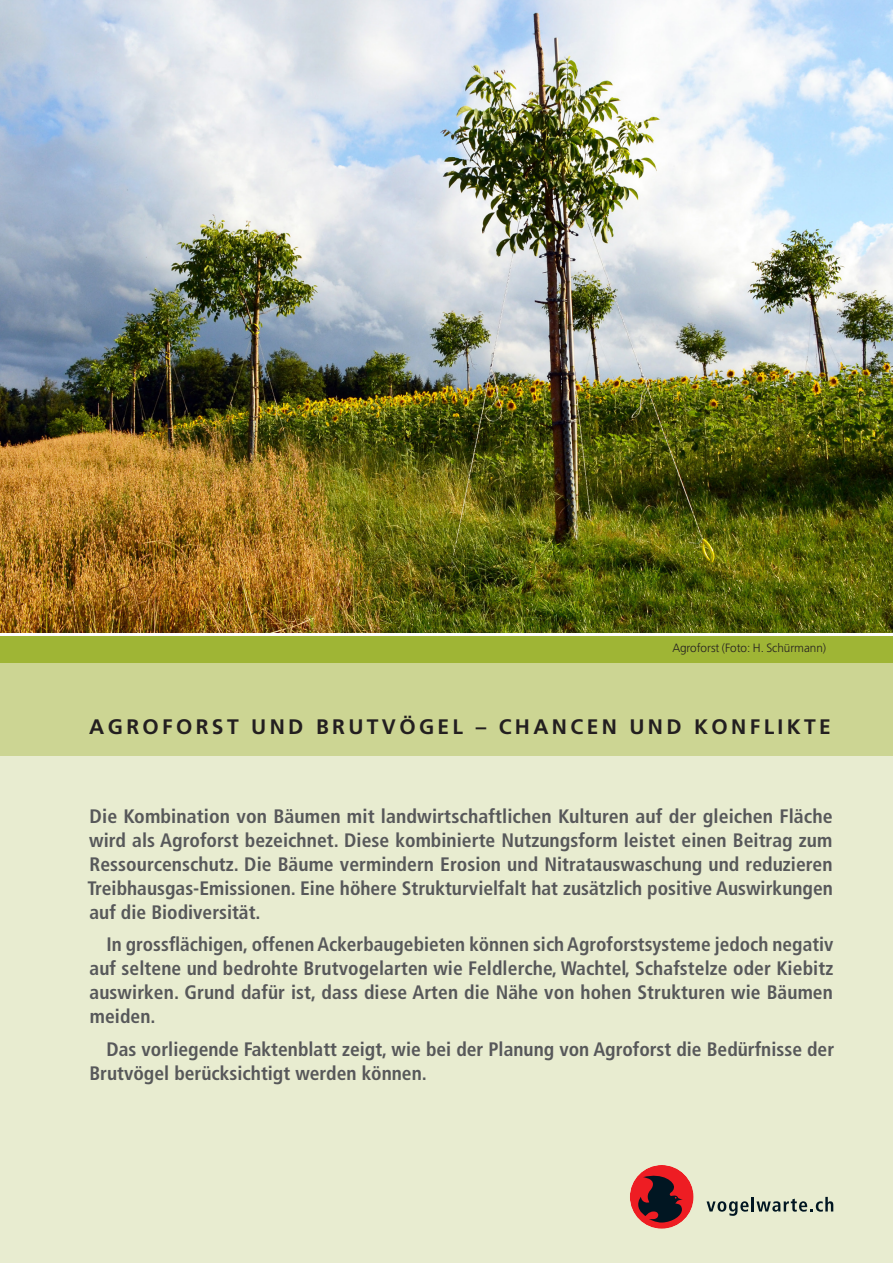
<style>
.page{position:relative;width:893px;height:1263px;background:#fff}
.page>*{position:absolute;margin:0;border:0;box-sizing:border-box;transform-origin:0 0}
._01_1_1_Publikations{font:700 21px "Frutiger LT Pro";letter-spacing:.16em;color:#231f20}
._02_0_Lead_Front_Ein{font:700 condensed 19.5px/24px "Frutiger LT Pro";color:#57585a;text-align:justify}
._02_0_Lead_Front{font:700 condensed 19.5px/24px "Frutiger LT Pro";color:#57585a;text-align:justify}
._03_4_Kastentext{font:300 12px "Frutiger LT Pro";letter-spacing:-.005em;color:#231f20}
</style>
<div class="page">
<div style="left:0;top:756px;width:893px;height:507px;background:#e8ecd0"></div>
<div style="left:0;top:663px;width:893px;height:93px;background:#ccd593"></div>
<div style="left:0;top:633px;width:893px;height:30px;background:#9fb535"></div>
<svg style="left:707px;top:1197px;width:126px;height:19px"></svg>
<div style="left:630px;top:1165px;width:64px;height:64px;background:#ee1d23;border-radius:50%"></div>
<svg style="left:638px;top:1172px;width:45px;height:51px"></svg>
<img style="left:0;top:0;width:893px;height:633px">
<hr style="left:0;top:633px;width:893px;height:3px;background:#fff">
<p class="_03_4_Kastentext" style="left:672px;top:641px;width:155px">Agroforst (Foto: H. Schürmann)</p>
<p class="_01_1_1_Publikations" style="left:89px;top:714px;width:743px">AGROFORST UND BRUTVÖGEL – CHANCEN UND KONFLIKTE</p>
<p class="_02_0_Lead_Front" style="left:88px;top:804px;width:747px">Die Kombination von Bäumen mit landwirtschaftlichen Kulturen auf der gleichen Fläche wird als Agroforst bezeichnet. Diese kombinierte Nutzungsform leistet einen Beitrag zum Ressourcenschutz. Die Bäume vermindern Erosion und Nitratauswaschung und reduzieren Treibhausgas-Emissionen. Eine höhere Strukturvielfalt hat zusätzlich positive Auswirkungen auf die Biodiversität.</p>
<p class="_02_0_Lead_Front_Ein" style="left:90px;top:932px;width:745px;text-indent:17px">In grossflächigen, offenen Ackerbaugebieten können sich Agroforstsysteme jedoch negativ auf seltene und bedrohte Brutvogelarten wie Feldlerche, Wachtel, Schafstelze oder Kiebitz auswirken. Grund dafür ist, dass diese Arten die Nähe von hohen Strukturen wie Bäumen meiden.</p>
<p class="_02_0_Lead_Front_Ein" style="left:89px;top:1037px;width:746px;text-indent:17px">Das vorliegende Faktenblatt zeigt, wie bei der Planung von Agroforst die Bedürfnisse der<br>Brutvögel berücksichtigt werden können.</p>
</div>
